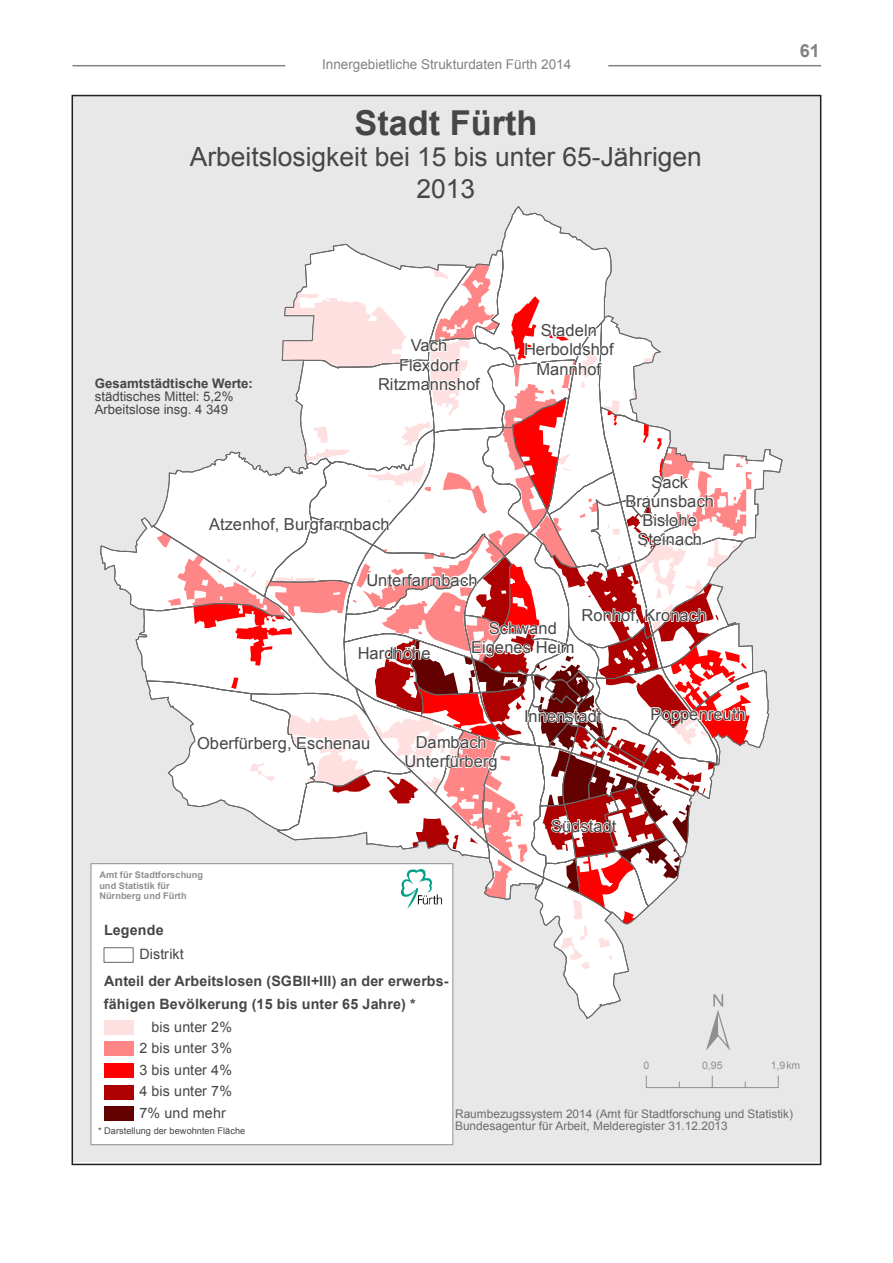
<style>
.page{position:relative;width:893px;height:1263px;background:#fff}
.page>*{position:absolute;margin:0;border:0;box-sizing:border-box;transform-origin:0 0}
.t1{font:80.25px "ESRI North";color:#8f8f8f}
.t2{font:700 34.35px "Arial";color:#464646}
.t3{font:26.4px/31.7px "Arial";color:#464646;text-align:center}
.t4{font:700 18px "Arial";color:#808285}
.t5{font:16.5px/19.2px "Arial";color:#464646;text-align:center}
.t6{font:700 14.25px "Arial";letter-spacing:.01em;color:#464646}
.t7{font:14.25px/24.5px "Arial";color:#464646}
.t8{font:13.5px "Arial";color:#808285}
.t9{font:13.2px/13.2px "Arial";color:#464646}
.t10{font:11.85px/11.9px "Arial";color:#6c6d70}
.t11{font:10.5px "Arial";color:#8f8f8f}
.t12{font:700 9.15px/10.6px "Arial";letter-spacing:.01em;color:#8f8f8f}
.t13{font:9.15px "Arial";letter-spacing:-.005em;color:#464646}
.s1{font-weight:700}
</style>
<div class="page">
<hr style="left:72px;top:65px;width:213px;height:1px;background:#808285">
<hr style="left:608px;top:65px;width:213px;height:1px;background:#808285">
<div style="left:72px;top:96px;width:749px;height:1066px;background:#e8e8e8"></div>
<svg style="left:100px;top:206px;width:683px;height:814px"></svg>
<hr style="left:646px;top:1087px;width:132px;height:1px;background:#8f8f8f">
<div style="left:91px;top:864px;width:362px;height:281px;background:#fff"></div>
<div style="left:91px;top:863px;width:362px;height:282px;border:1px solid #8f8f8f"></div>
<img style="left:402px;top:869px;width:40px;height:38px">
<div style="left:104px;top:947px;width:29px;height:16px;border:1px solid #686868"></div>
<div style="left:104px;top:1020px;width:29px;height:15px;background:#fee0e0"></div>
<div style="left:104px;top:1041px;width:29px;height:15px;background:#fe8686"></div>
<div style="left:104px;top:1063px;width:29px;height:15px;background:#f00"></div>
<div style="left:104px;top:1085px;width:29px;height:14px;background:#ae0000"></div>
<div style="left:104px;top:1106px;width:29px;height:15px;background:#630000"></div>
<p class="t8" style="left:322px;top:55px;width:251px">Innergebietliche Strukturdaten Fürth 2014</p>
<p class="t2" style="left:354px;top:100px;width:185px">Stadt Fürth</p>
<p class="t3" style="left:190px;top:141px;width:514px">Arbeitslosigkeit bei 15 bis unter 65-Jährigen<br>2013</p>
<p class="t9" style="left:95px;top:377px;width:160px"><span class="s1">Gesamtstädtische Werte: </span>städtisches Mittel: 5,2%<br>Arbeitslose insg. 4 349</p>
<p class="t5" style="left:378px;top:336px;width:103px">Vach<br>Flexdorf<br>Ritzmannshof</p>
<p class="t5" style="left:209px;top:514px;width:182px">Atzenhof, Burgfarrnbach</p>
<p class="t5" style="left:367px;top:570px;width:112px">Unterfarrnbach</p>
<p class="t5" style="left:524px;top:321px;width:91px">Stadeln<br>Herboldshof<br>Mannhof</p>
<p class="t5" style="left:625px;top:472px;width:90px">Sack<br>Braunsbach<br>Bislohe<br>Steinach</p>
<p class="t5" style="left:358px;top:644px;width:74px">Hardhöhe</p>
<p class="t5" style="left:471px;top:619px;width:105px">Schwand<br>Eigenes Heim</p>
<p class="t5" style="left:582px;top:606px;width:126px">Ronhof, Kronach</p>
<p class="t5" style="left:524px;top:707px;width:79px">Innenstadt</p>
<p class="t5" style="left:651px;top:705px;width:97px">Poppenreuth</p>
<p class="t5" style="left:197px;top:734px;width:175px">Oberfürberg, Eschenau</p>
<p class="t5" style="left:404px;top:733px;width:95px">Dambach<br>Unterfürberg</p>
<p class="t5" style="left:551px;top:817px;width:67px">Südstadt</p>
<p class="t4" style="left:800px;top:38px;width:22px">61</p>
<p class="t12" style="left:100px;top:869px;width:105px">Amt für Stadtforschung und Statistik für<br>Nürnberg und Fürth</p>
<p class="t7" style="left:140px;top:918px;width:46px;text-indent:-36px"><span class="s1">Legende<br></span>Distrikt</p>
<p class="t6" style="left:104px;top:971px;width:346px">Anteil der Arbeitslosen (SGBII+III) an der erwerbs-</p>
<p class="t6" style="left:104px;top:994px;width:313px">fähigen Bevölkerung (15 bis unter 65 Jahre) *</p>
<p class="t7" style="left:152px;top:1014px;width:82px">bis unter 2%</p>
<p class="t7" style="left:140px;top:1036px;width:94px">2 bis unter 3%</p>
<p class="t7" style="left:140px;top:1058px;width:94px">3 bis unter 4%</p>
<p class="t7" style="left:140px;top:1079px;width:94px">4 bis unter 7%</p>
<p class="t7" style="left:140px;top:1101px;width:88px">7% und mehr</p>
<p class="t13" style="left:98px;top:1125px;width:148px">* Darstellung der bewohnten Fläche</p>
<p class="t1" style="left:706px;top:976px;width:26px">±</p>
<p class="t11" style="left:643px;top:1059px;width:7px">0</p>
<p class="t11" style="left:702px;top:1059px;width:22px">0,95</p>
<p class="t11" style="left:771px;top:1059px;width:31px">1,9km</p>
<p class="t10" style="left:455px;top:1108px;width:340px">Raumbezugssystem 2014 (Amt für Stadtforschung und Statistik)<br>Bundesagentur für Arbeit, Melderegister 31.12.2013</p>
</div>
